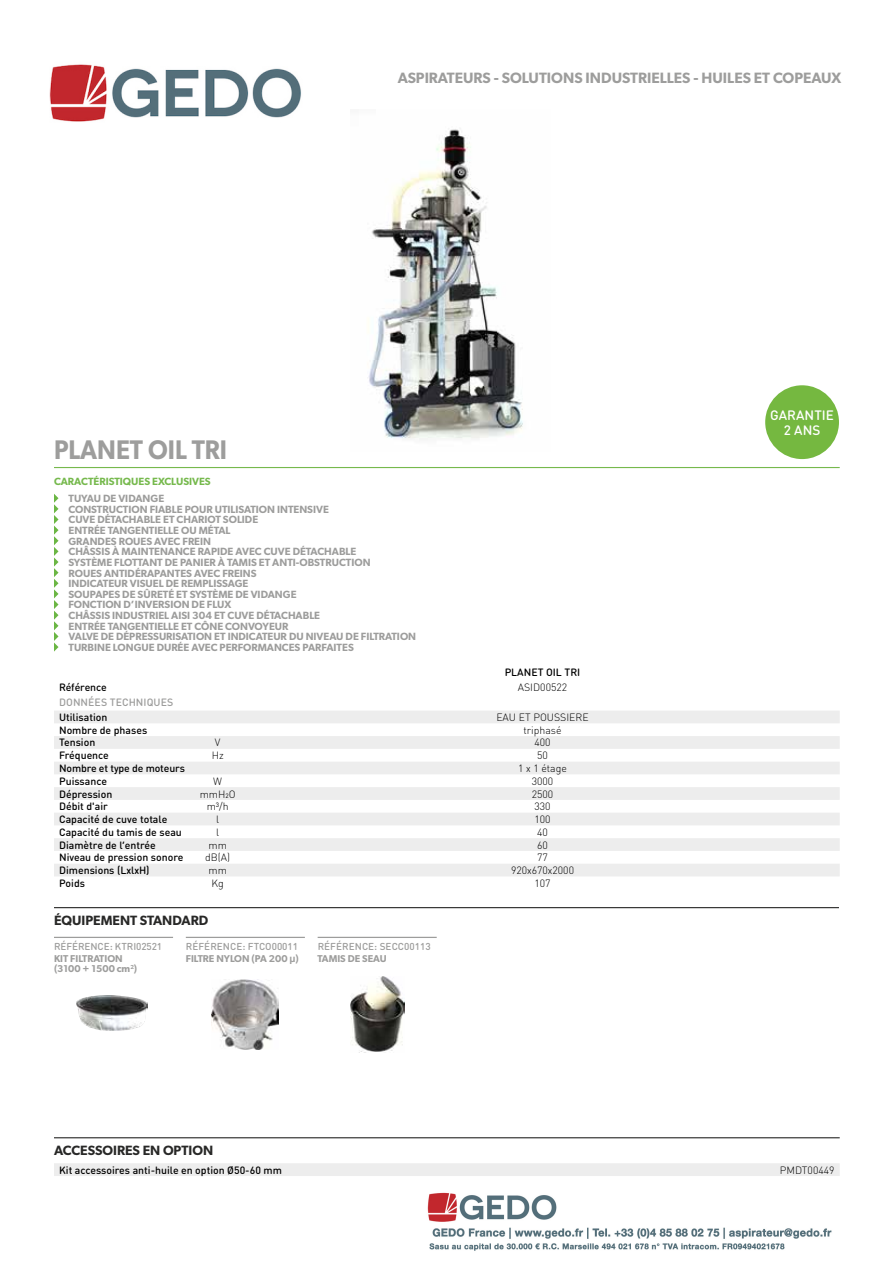
<style>
.page{position:relative;width:893px;height:1263px;background:#fff}
.page>*{position:absolute;margin:0;border:0;box-sizing:border-box;transform-origin:0 0}
.t1{font:600 27px "Gibson";color:#9d9d9c;scale:.93 1}
.t2{font:600 15px "Gibson";color:#9d9d9c}
.t3{font:600 13.5px "Gibson";color:#282827}
.t4{font:500 13.5px/15px "DIN Round Pro";letter-spacing:.005em;color:#fff;text-align:center}
.t5{font:600 10.5px/10.6px "Gibson";color:#9d9d9c}
.t6{font:500 10.5px "DIN Round Pro";color:#000}
.t7{font:300 10.5px "DIN Round Pro";color:#000}
.t8{font:600 10.5px "Gibson";color:#76b94d}
.t9{font:500 10.5px "DIN Round Pro";letter-spacing:.005em;color:#9d9d9c}
.t10{font:500 9.9px "DIN Round Pro";color:#9d9d9c}
.t11{font:600 9.9px/9.9px "Gibson";color:#9d9d9c}
.s1{font-family:"Arial";font-weight:700}
</style>
<div class="page">
<hr style="left:54px;top:937px;width:119px;height:1px;background:#9d9d9c">
<hr style="left:186px;top:937px;width:119px;height:1px;background:#9d9d9c">
<hr style="left:318px;top:937px;width:119px;height:1px;background:#9d9d9c">
<svg style="left:54px;top:711px;width:786px;height:89px;fill:#ededed"></svg>
<svg style="left:54px;top:813px;width:786px;height:63px;fill:#ededed"></svg>
<hr style="left:54px;top:907px;width:785px;height:1px;background:#282827">
<hr style="left:54px;top:1137px;width:786px;height:1px;background:#282827">
<div style="left:54px;top:1163px;width:786px;height:13px;background:#ededed"></div>
<hr style="left:54px;top:467px;width:786px;height:1px;background:#76b94d">
<svg style="left:54px;top:494px;width:5px;height:157px"></svg>
<img style="left:368px;top:129px;width:155px;height:311px">
<img style="left:350px;top:976px;width:54px;height:77px">
<img style="left:212px;top:980px;width:67px;height:69px">
<img style="left:77px;top:995px;width:71px;height:36px">
<div style="left:765px;top:385px;width:74px;height:74px;background:#75b840;border-radius:50%"></div>
<img style="left:49px;top:64px;width:252px;height:58px">
<img style="left:427px;top:1192px;width:405px;height:59px">
<h2 class="t2" style="left:398px;top:69px;width:445px">ASPIRATEURS - SOLUTIONS INDUSTRIELLES - HUILES ET COPEAUX</h2>
<h1 class="t1" style="left:54px;top:434px;width:188px">PLANET OIL TRI</h1>
<p class="t8" style="left:54px;top:475px;width:158px">CARACTÉRISTIQUES EXCLUSIVES</p>
<p class="t5" style="left:69px;top:493px;width:349px">TUYAU DE VIDANGE<br>CONSTRUCTION FIABLE POUR UTILISATION INTENSIVE<br>CUVE DÉTACHABLE ET CHARIOT SOLIDE<br>ENTRÉE TANGENTIELLE OU MÉTAL<br>GRANDES ROUES AVEC FREIN<br>CHÂSSIS À MAINTENANCE RAPIDE AVEC CUVE DÉTACHABLE<br>SYSTÈME FLOTTANT DE PANIER À TAMIS ET ANTI-OBSTRUCTION<br>ROUES ANTIDÉRAPANTES AVEC FREINS<br>INDICATEUR VISUEL DE REMPLISSAGE<br>SOUPAPES DE SÛRETÉ ET SYSTÈME DE VIDANGE<br>FONCTION D’INVERSION DE FLUX<br>CHÂSSIS INDUSTRIEL AISI 304 ET CUVE DÉTACHABLE<br>ENTRÉE TANGENTIELLE ET CÔNE CONVOYEUR<br>VALVE DE DÉPRESSURISATION ET INDICATEUR DU NIVEAU DE FILTRATION TURBINE LONGUE DURÉE AVEC PERFORMANCES PARFAITES</p>
<p class="t6" style="left:505px;top:665px;width:77px">PLANET OIL TRI</p>
<p class="t6" style="left:59px;top:680px;width:49px">Référence</p>
<p class="t7" style="left:518px;top:680px;width:51px">ASID00522</p>
<p class="t9" style="left:59px;top:695px;width:116px">DONNÉES TECHNIQUES</p>
<p class="t6" style="left:59px;top:710px;width:50px">Utilisation</p>
<p class="t7" style="left:496px;top:710px;width:94px">EAU ET POUSSIERE</p>
<p class="t6" style="left:59px;top:723px;width:90px">Nombre de phases</p>
<p class="t7" style="left:523px;top:723px;width:40px">triphasé</p>
<p class="t6" style="left:59px;top:735px;width:38px">Tension</p>
<p class="t7" style="left:215px;top:736px;width:7px">V</p>
<p class="t7" style="left:534px;top:736px;width:18px">400</p>
<p class="t6" style="left:59px;top:748px;width:51px">Fréquence</p>
<p class="t7" style="left:212px;top:749px;width:14px">Hz</p>
<p class="t7" style="left:537px;top:749px;width:12px">50</p>
<p class="t6" style="left:59px;top:761px;width:127px">Nombre et type de moteurs</p>
<p class="t7" style="left:518px;top:761px;width:50px">1 x 1 étage</p>
<p class="t6" style="left:59px;top:774px;width:49px">Puissance</p>
<p class="t7" style="left:213px;top:774px;width:10px">W</p>
<p class="t7" style="left:532px;top:774px;width:23px">3000</p>
<p class="t6" style="left:59px;top:786px;width:55px">Dépression</p>
<p class="t7" style="left:200px;top:787px;width:37px">mmH2O</p>
<p class="t7" style="left:532px;top:787px;width:23px">2500</p>
<p class="t6" style="left:59px;top:799px;width:50px">Débit d'air</p>
<p class="t7" style="left:207px;top:800px;width:23px">m3/h</p>
<p class="t7" style="left:534px;top:800px;width:18px">330</p>
<p class="t6" style="left:59px;top:812px;width:110px">Capacité de cuve totale</p>
<p class="t7" style="left:216px;top:812px;width:5px">l</p>
<p class="t7" style="left:534px;top:812px;width:18px">100</p>
<p class="t6" style="left:59px;top:825px;width:124px">Capacité du tamis de seau</p>
<p class="t7" style="left:216px;top:825px;width:5px">l</p>
<p class="t7" style="left:537px;top:825px;width:12px">40</p>
<p class="t6" style="left:59px;top:838px;width:98px">Diamètre de l’entrée</p>
<p class="t7" style="left:208px;top:838px;width:20px">mm</p>
<p class="t7" style="left:537px;top:838px;width:12px">60</p>
<p class="t6" style="left:59px;top:850px;width:126px">Niveau de pression sonore</p>
<p class="t7" style="left:205px;top:851px;width:27px">dB(A)</p>
<p class="t7" style="left:537px;top:851px;width:12px">77</p>
<p class="t6" style="left:59px;top:863px;width:92px">Dimensions (LxlxH)</p>
<p class="t7" style="left:208px;top:863px;width:20px">mm</p>
<p class="t7" style="left:511px;top:863px;width:65px">920x670x2000</p>
<p class="t6" style="left:59px;top:876px;width:27px">Poids</p>
<p class="t7" style="left:212px;top:876px;width:14px">Kg</p>
<p class="t7" style="left:534px;top:876px;width:18px">107</p>
<p class="t3" style="left:54px;top:912px;width:156px">ÉQUIPEMENT STANDARD</p>
<p class="t10" style="left:54px;top:939px;width:110px">RÉFÉRENCE: KTRI02521</p>
<p class="t10" style="left:186px;top:939px;width:114px">RÉFÉRENCE: FTCO00011</p>
<p class="t10" style="left:318px;top:939px;width:114px">RÉFÉRENCE: SECC00113</p>
<p class="t11" style="left:54px;top:953px;width:85px">KIT FILTRATION (3100 + 1500 cm<sup>2</sup>)</p>
<p class="t11" style="left:186px;top:953px;width:115px">FILTRE NYLON (PA 200 <span class="s1">μ</span>)</p>
<p class="t11" style="left:318px;top:953px;width:71px">TAMIS DE SEAU</p>
<p class="t4" style="left:770px;top:407px;width:66px">GARANTIE<br>2 ANS</p>
<p class="t3" style="left:54px;top:1142px;width:161px">ACCESSOIRES EN OPTION</p>
<p class="t6" style="left:59px;top:1163px;width:224px">Kit accessoires anti-huile en option Ø50-60 mm</p>
<p class="t7" style="left:780px;top:1163px;width:56px">PMDT00449</p>
</div>
